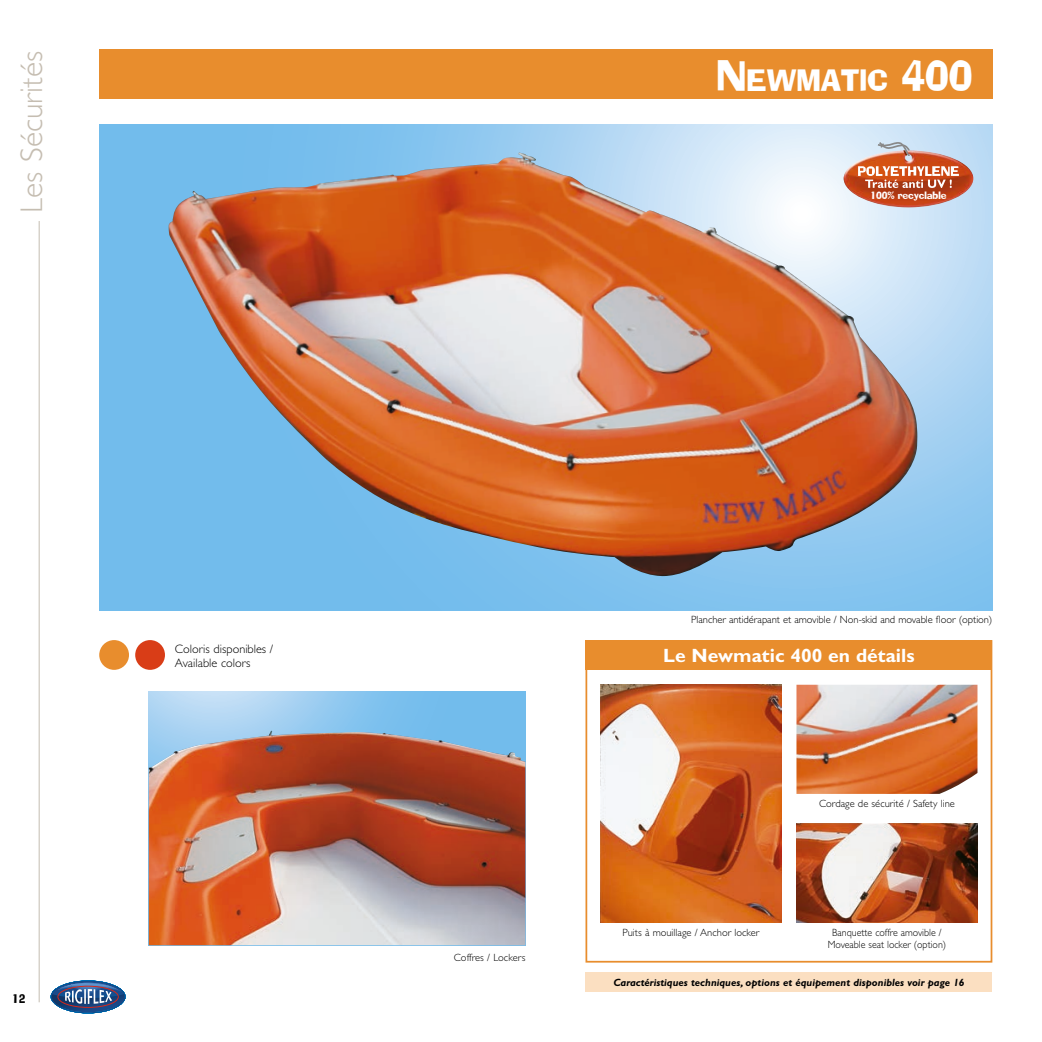
<style>
.page{position:relative;width:1042px;height:1042px;background:#fff}
.page>*{position:absolute;margin:0;border:0;box-sizing:border-box;transform-origin:0 0}
.t1{font:300 31.5px "Gill Sans";color:#c5bdb1}
.t2{font:29.93px "Ad Lib";color:#fff}
.t3{font:700 19.25px "Gill Sans";color:#fff}
.t4{font:300 12.25px/14px "Gill Sans";color:#000}
.t5{font:12.25px "Ad Lib";color:#000}
.t6{font:300 10.5px "Gill Sans";color:#000}
.t7{font:italic 700 10.5px "Gill Sans";color:#000}
.t8{font:300 10.5px/12.2px "Gill Sans";color:#000;text-align:center;scale:.95 1}
.t9{font:10.33px "Ad Lib";color:#fff}
.s1{font-size:42.88px}
</style>
<div class="page">
<hr style="left:39px;top:221px;width:1px;height:781px;background:#c5bdb1">
<svg style="left:52px;top:981px;width:72px;height:31px"></svg>
<div style="left:585px;top:640px;width:407px;height:322px;border:2px solid #e88d2d"></div>
<img style="left:796px;top:685px;width:181px;height:109px">
<img style="left:600px;top:685px;width:181px;height:238px">
<img style="left:796px;top:823px;width:181px;height:100px">
<div style="left:585px;top:640px;width:407px;height:30px;background:#e88d2d"></div>
<div style="left:585px;top:972px;width:407px;height:20px;background:#fbdfc1"></div>
<svg style="left:149px;top:692px;width:376px;height:39px;background:#92c9ef"></svg>
<img style="left:149px;top:731px;width:376px;height:214px">
<div style="left:135px;top:640px;width:30px;height:30px;background:#d93d17;border-radius:50%"></div>
<div style="left:99px;top:640px;width:30px;height:30px;background:#e88d2d;border-radius:50%"></div>
<div style="left:99px;top:50px;width:893px;height:49px;background:#e88d2d"></div>
<svg style="left:99px;top:124px;width:893px;height:486px;background:#8dc7ef"></svg>
<img style="left:169px;top:152px;width:748px;height:425px">
<img style="left:843px;top:150px;width:130px;height:57px">
<svg style="left:858px;top:166px;width:101px;height:22px"></svg>
<svg style="left:878px;top:142px;width:32px;height:14px"></svg>
<h1 class="t1" style="left:14px;top:213px;width:164px;rotate:-90deg">Les Sécurités</h1>
<p class="t5" style="left:12px;top:994px;width:15px">12</p>
<p class="t4" style="left:175px;top:641px;width:100px">Coloris disponibles /<br>Available colors</p>
<h2 class="t2" style="left:716px;top:70px;width:258px"><span class="s1">N</span>EWMATIC <span class="s1">400</span></h2>
<p class="t9" style="left:870px;top:191px;width:78px">100% recyclable</p>
<p class="t6" style="left:454px;top:951px;width:73px">Coffres / Lockers</p>
<p class="t6" style="left:691px;top:614px;width:303px">Plancher antidérapant et amovible / Non-skid and movable floor (option)</p>
<h3 class="t3" style="left:663px;top:644px;width:253px">Le Newmatic 400 en détails</h3>
<p class="t6" style="left:819px;top:797px;width:137px">Cordage de sécurité / Safety line</p>
<p class="t6" style="left:622px;top:926px;width:138px">Puits à mouillage / Anchor locker</p>
<p class="t8" style="left:828px;top:926px;width:126px">Banquette coffre amovible /<br>Moveable seat locker (option)</p>
<p class="t7" style="left:613px;top:977px;width:353px">Caractéristiques techniques, options et équipement disponibles voir page 16</p>
</div>
